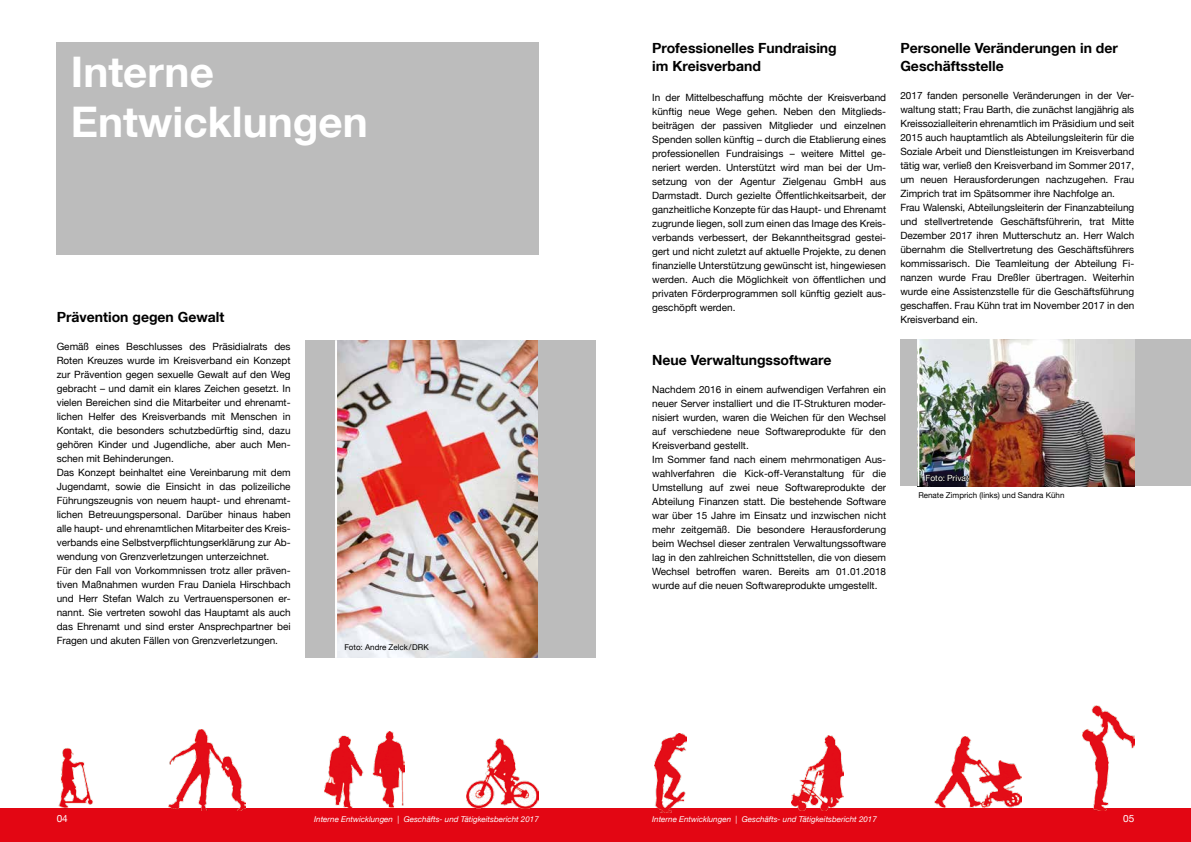
<style>
.page{position:relative;width:1191px;height:842px;background:#fff}
.page>*{position:absolute;margin:0;border:0;box-sizing:border-box;transform-origin:0 0}
.t1{font:700 42.2px/50px "Helvetica Neue LT Com";color:#fff}
.t2{font:700 14px/18px "Helvetica Neue LT Com";color:#000}
.t3{font:10px/14px "Helvetica Neue";color:#000}
.t4{font:10px "Helvetica Neue";color:#fff}
.t5{font:8.5px "Helvetica Neue";color:#fff}
.t6{font:italic 8px "Helvetica Neue LT Com";color:#fff}
.t7{font:8px "Helvetica Neue";color:#000}
</style>
<div class="page">
<div style="left:0;top:808px;width:1191px;height:34px;background:#e30613"></div>
<div style="left:57px;top:43px;width:482px;height:212px;background:#bcbcbc"></div>
<img style="left:1082px;top:706px;width:52px;height:104px">
<img style="left:168px;top:729px;width:77px;height:81px">
<img style="left:792px;top:735px;width:51px;height:76px">
<img style="left:934px;top:736px;width:87px;height:72px">
<img style="left:466px;top:738px;width:73px;height:70px">
<img style="left:325px;top:731px;width:79px;height:77px">
<img style="left:58px;top:748px;width:35px;height:61px">
<img style="left:654px;top:733px;width:32px;height:80px">
<div style="left:305px;top:340px;width:290px;height:318px;background:#bcbcbc"></div>
<img style="left:337px;top:340px;width:201px;height:318px">
<hr style="left:335px;top:340px;width:2px;height:318px;background:#fff">
<div style="left:900px;top:340px;width:291px;height:146px;background:#bcbcbc"></div>
<img style="left:919px;top:340px;width:215px;height:146px">
<hr style="left:917px;top:340px;width:2px;height:146px;background:#fff">
<svg style="left:925px;top:474px;width:44px;height:9px"></svg>
<h1 class="t1" style="left:71px;top:46px;width:298px">Interne<br>Entwicklungen</h1>
<h2 class="t2" style="left:57px;top:307px;width:169px">Prävention gegen Gewalt</h2>
<p class="t3" style="left:57px;top:339px;width:235px">Gemäß eines Beschlusses des Präsidialrats des Roten Kreuzes wurde im Kreisverband ein Konzept zur Prävention gegen sexuelle Gewalt auf den Weg gebracht – und damit ein klares Zeichen gesetzt. In vielen Bereichen sind die Mitarbeiter und ehrenamt&shy;lichen Helfer des Kreisverbands mit Menschen in Kontakt, die besonders schutzbedürftig sind, dazu gehören Kinder und Jugendliche, aber auch Men&shy;schen mit Behinderungen.<br>Das Konzept beinhaltet eine Vereinbarung mit dem Jugendamt, sowie die Einsicht in das polizeiliche Führungszeugnis von neuem haupt- und ehrenamt&shy;lichen Betreuungspersonal. Darüber hinaus haben alle haupt- und ehrenamtlichen Mitarbeiter des Kreis&shy;verbands eine Selbstverpflichtungserklärung zur Ab&shy;wendung von Grenzverletzungen unterzeichnet.<br>Für den Fall von Vorkommnissen trotz aller präven&shy;tiven Maßnahmen wurden Frau Daniela Hirschbach und Herr Stefan Walch zu Vertrauenspersonen er&shy;nannt. Sie vertreten sowohl das Hauptamt als auch das Ehrenamt und sind erster Ansprechpartner bei Fragen und akuten Fällen von Grenzverletzungen.</p>
<p class="t7" style="left:344px;top:642px;width:86px">Foto: Andre Zelck/DRK</p>
<h2 class="t2" style="left:652px;top:38px;width:186px">Professionelles Fundraising im Kreisverband</h2>
<p class="t3" style="left:652px;top:90px;width:235px;text-align:justify">In der Mittelbeschaffung möchte der Kreisverband künftig neue Wege gehen. Neben den Mitglieds&shy;beiträgen der passiven Mitglieder und einzelnen Spenden sollen künftig – durch die Etablierung eines professionellen Fundraisings – weitere Mittel ge&shy;neriert werden. Unterstützt wird man bei der Um&shy;setzung von der Agentur Zielgenau GmbH aus Darmstadt. Durch gezielte Öffentlichkeitsarbeit, der ganzheitliche Konzepte für das Haupt- und Ehrenamt zugrunde liegen, soll zum einen das Image des Kreis&shy;verbands verbessert, der Bekanntheitsgrad gestei&shy;gert und nicht zuletzt auf aktuelle Projekte, zu denen finanzielle Unterstützung gewünscht ist, hingewiesen werden. Auch die Möglichkeit von öffentlichen und privaten Förderprogrammen soll künftig gezielt aus&shy;geschöpft werden.</p>
<h2 class="t2" style="left:652px;top:350px;width:181px">Neue Verwaltungssoftware</h2>
<p class="t3" style="left:652px;top:382px;width:235px">Nachdem 2016 in einem aufwendigen Verfahren ein neuer Server installiert und die IT-Strukturen moder&shy;nisiert wurden, waren die Weichen für den Wechsel auf verschiedene neue Softwareprodukte für den Kreisverband gestellt.<br>Im Sommer fand nach einem mehrmonatigen Aus&shy;wahlverfahren die Kick-off-Veranstaltung für die Umstellung auf zwei neue Softwareprodukte der Abteilung Finanzen statt. Die bestehende Software war über 15 Jahre im Einsatz und inzwischen nicht mehr zeitgemäß. Die besondere Herausforderung beim Wechsel dieser zentralen Verwaltungssoftware lag in den zahlreichen Schnittstellen, die von diesem Wechsel betroffen waren. Bereits am 01.01.2018 wurde auf die neuen Softwareprodukte umgestellt.</p>
<h2 class="t2" style="left:900px;top:38px;width:219px">Personelle Veränderungen in der<br>Geschäftsstelle</h2>
<p class="t3" style="left:900px;top:88px;width:235px">2017 fanden personelle Veränderungen in der Ver&shy;waltung statt; Frau Barth, die zunächst langjährig als Kreissozialleiterin ehrenamtlich im Präsidium und seit 2015 auch hauptamtlich als Abteilungsleiterin für die Soziale Arbeit und Dienstleistungen im Kreisverband tätig war, verließ den Kreisverband im Sommer 2017, um neuen Herausforderungen nachzugehen. Frau Zimprich trat im Spätsommer ihre Nachfolge an.<br>Frau Walenski, Abteilungsleiterin der Finanzabteilung und stellvertretende Geschäftsführerin, trat Mitte Dezember 2017 ihren Mutterschutz an. Herr Walch übernahm die Stellvertretung des Geschäftsführers kommissarisch. Die Teamleitung der Abteilung Fi&shy;nanzen wurde Frau Dreßler übertragen. Weiterhin wurde eine Assistenzstelle für die Geschäftsführung geschaffen. Frau Kühn trat im November 2017 in den Kreisverband ein.</p>
<p class="t5" style="left:925px;top:473px;width:45px">Foto: Privat</p>
<p class="t7" style="left:918px;top:490px;width:148px">Renate Zimprich (links) und Sandra Kühn</p>
<p class="t4" style="left:57px;top:813px;width:13px">04</p>
<p class="t6" style="left:314px;top:814px;width:226px">Interne Entwicklungen | Geschäfts- und Tätigkeitsbericht 2017</p>
<p class="t6" style="left:652px;top:814px;width:226px">Interne Entwicklungen | Geschäfts- und Tätigkeitsbericht 2017</p>
<p class="t4" style="left:1123px;top:813px;width:13px">05</p>
</div>
